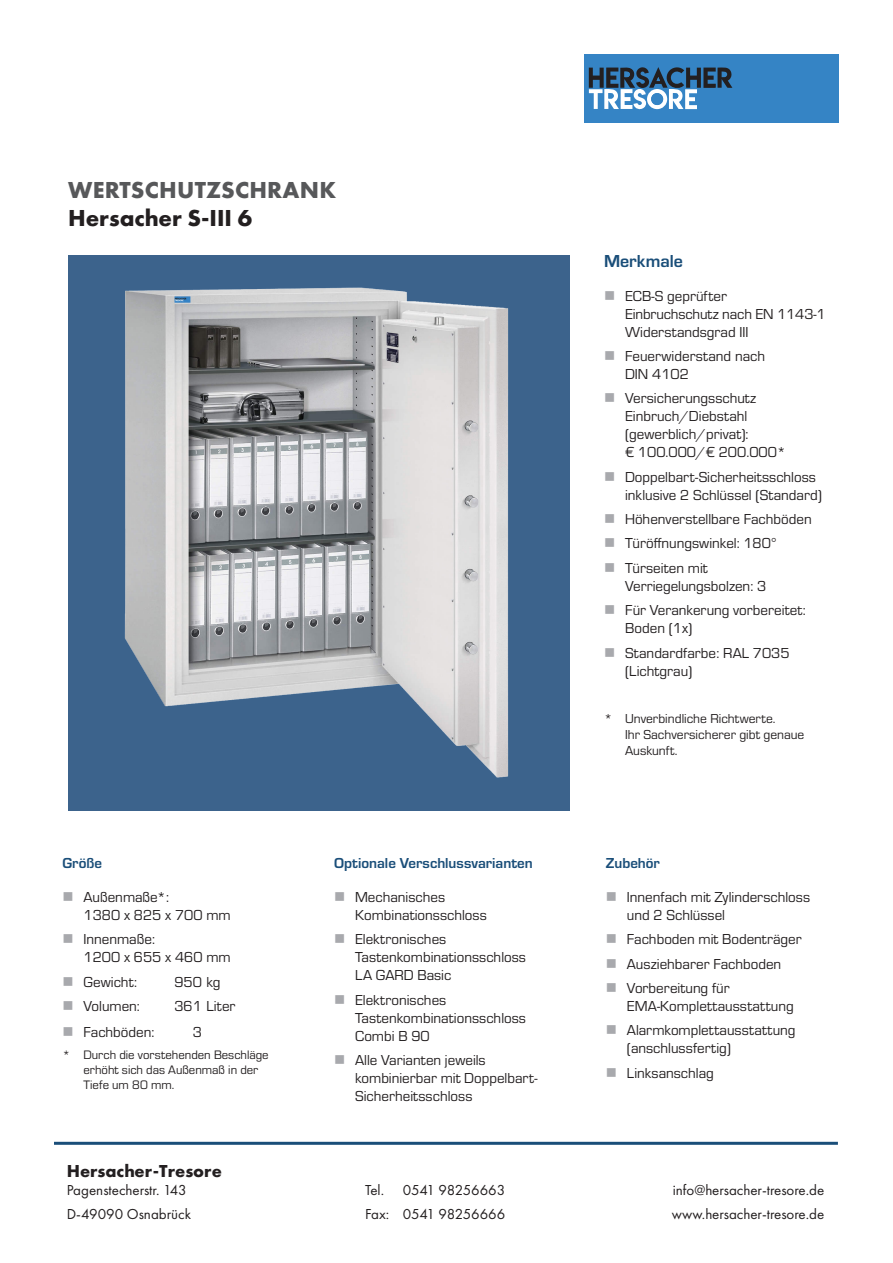
<style>
.page{position:relative;width:893px;height:1263px;background:#fff}
.page>*{position:absolute;margin:0;border:0;box-sizing:border-box;transform-origin:0 0}
.t1{font:700 24px "Futura PT";letter-spacing:.01em;color:#57585a}
.t2{font:700 24px "Futura PT";color:#231f20}
.t3{font:700 18px "Futura PT";color:#231f20}
.t4{font:700 18px "Eurostile";color:#1a4e79}
.t5{font:15px/18px "Eurostile";color:#231f20}
.t6{font:15px "Futura PT";color:#231f20}
.t7{font:700 15px "Eurostile";color:#1a4e79}
.t8{font:13.5px/16.2px "Eurostile";color:#231f20}
.t9{font:12.75px/15.3px "Eurostile";color:#231f20}
.s1{color:#a8a9ad}
</style>
<div class="page">
<hr style="left:54px;top:1142px;width:784px;height:3px;background:#1a4e79">
<div style="left:584px;top:54px;width:255px;height:68px;background:#3584c5"></div>
<svg style="left:589px;top:67px;width:143px;height:43px"></svg>
<div style="left:68px;top:255px;width:502px;height:556px;background:#3c638c"></div>
<img style="left:124px;top:287px;width:385px;height:491px">
<h1 class="t1" style="left:68px;top:174px;width:270px">WERTSCHUTZSCHRANK</h1>
<h1 class="t2" style="left:68px;top:203px;width:186px">Hersacher S-III 6</h1>
<p class="t7" style="left:63px;top:853px;width:41px">Größe</p>
<p class="t5" style="left:84px;top:887px;width:149px;text-indent:-21px"><span class="s1">■</span> Außenmaße*:<br>1380 x 825 x 700 mm</p>
<p class="t5" style="left:84px;top:929px;width:149px;text-indent:-21px"><span class="s1">■</span> Innenmaße:<br>1200 x 655 x 460 mm</p>
<p class="t5" style="left:63px;top:972px;width:76px"><span class="s1">■</span> Gewicht:</p>
<p class="t5" style="left:174px;top:972px;width:48px">950 kg</p>
<p class="t5" style="left:63px;top:996px;width:79px"><span class="s1">■</span> Volumen:</p>
<p class="t5" style="left:174px;top:996px;width:62px">361 Liter</p>
<p class="t5" style="left:63px;top:1022px;width:93px"><span class="s1">■</span> Fachböden:</p>
<p class="t5" style="left:193px;top:1022px;width:11px">3</p>
<p class="t9" style="left:84px;top:1046px;width:187px;text-indent:-21px">* Durch die vorstehenden Beschläge erhöht sich das Außenmaß in der<br>Tiefe um 80 mm.</p>
<p class="t7" style="left:334px;top:853px;width:200px">Optionale Verschlussvarianten</p>
<p class="t5" style="left:355px;top:887px;width:133px;text-indent:-21px"><span class="s1">■</span> Mechanisches<br>Kombinationsschloss</p>
<p class="t5" style="left:355px;top:929px;width:172px;text-indent:-21px"><span class="s1">■</span> Elektronisches<br>Tastenkombinationsschloss<br>LA GARD Basic</p>
<p class="t5" style="left:355px;top:990px;width:172px;text-indent:-21px"><span class="s1">■</span> Elektronisches<br>Tastenkombinationsschloss<br>Combi B 90</p>
<p class="t5" style="left:355px;top:1050px;width:184px;text-indent:-21px"><span class="s1">■</span> Alle Varianten jeweils kombinierbar mit Doppelbart-<br>Sicherheitsschloss</p>
<p class="t4" style="left:604px;top:248px;width:80px">Merkmale</p>
<p class="t5" style="left:625px;top:286px;width:202px;text-indent:-21px"><span class="s1">■</span> ECB-S geprüfter<br>Einbruchschutz nach EN 1143-1<br>Widerstandsgrad III</p>
<p class="t5" style="left:625px;top:346px;width:142px;text-indent:-21px"><span class="s1">■</span> Feuerwiderstand nach<br>DIN 4102</p>
<p class="t5" style="left:625px;top:389px;width:163px;text-indent:-21px"><span class="s1">■</span> Versicherungsschutz<br>Einbruch/Diebstahl (gewerblich/privat):<br>€ 100.000/€ 200.000*</p>
<p class="t5" style="left:625px;top:467px;width:198px;text-indent:-21px"><span class="s1">■</span> Doppelbart-Sicherheitsschloss inklusive 2 Schlüssel (Standard)</p>
<p class="t5" style="left:604px;top:509px;width:209px"><span class="s1">■</span> Höhenverstellbare Fachböden</p>
<p class="t5" style="left:604px;top:534px;width:174px"><span class="s1">■</span> Türöffnungswinkel: 180°</p>
<p class="t5" style="left:625px;top:558px;width:143px;text-indent:-21px"><span class="s1">■</span> Türseiten mit<br>Verriegelungsbolzen: 3</p>
<p class="t5" style="left:625px;top:600px;width:182px;text-indent:-21px"><span class="s1">■</span> Für Verankerung vorbereitet:<br>Boden (1x)</p>
<p class="t5" style="left:625px;top:643px;width:166px;text-indent:-21px"><span class="s1">■</span> Standardfarbe: RAL 7035 (Lichtgrau)</p>
<p class="t8" style="left:625px;top:709px;width:181px;text-indent:-21px">* Unverbindliche Richtwerte.<br>Ihr Sachversicherer gibt genaue<br>Auskunft.</p>
<p class="t7" style="left:606px;top:853px;width:56px">Zubehör</p>
<p class="t5" style="left:627px;top:887px;width:185px;text-indent:-21px"><span class="s1">■</span> Innenfach mit Zylinderschloss und 2 Schlüssel</p>
<p class="t5" style="left:606px;top:929px;width:197px"><span class="s1">■</span> Fachboden mit Bodenträger</p>
<p class="t5" style="left:606px;top:954px;width:177px"><span class="s1">■</span> Ausziehbarer Fachboden</p>
<p class="t5" style="left:627px;top:978px;width:168px;text-indent:-21px"><span class="s1">■</span> Vorbereitung für<br>EMA-Komplettausstattung</p>
<p class="t5" style="left:627px;top:1021px;width:170px;text-indent:-21px"><span class="s1">■</span> Alarmkomplettausstattung (anschlussfertig)</p>
<p class="t5" style="left:606px;top:1063px;width:109px"><span class="s1">■</span> Linksanschlag</p>
<p class="t3" style="left:67px;top:1159px;width:157px">Hersacher-Tresore</p>
<p class="t6" style="left:67px;top:1181px;width:122px">Pagenstecherstr. 143</p>
<p class="t6" style="left:365px;top:1181px;width:142px">Tel. 0541 98256663</p>
<p class="t6" style="left:673px;top:1181px;width:153px">info@hersacher-tresore.de</p>
<p class="t6" style="left:67px;top:1205px;width:126px">D-49090 Osnabrück</p>
<p class="t6" style="left:365px;top:1205px;width:142px">Fax: 0541 98256666</p>
<p class="t6" style="left:672px;top:1205px;width:154px">www.hersacher-tresore.de</p>
</div>
